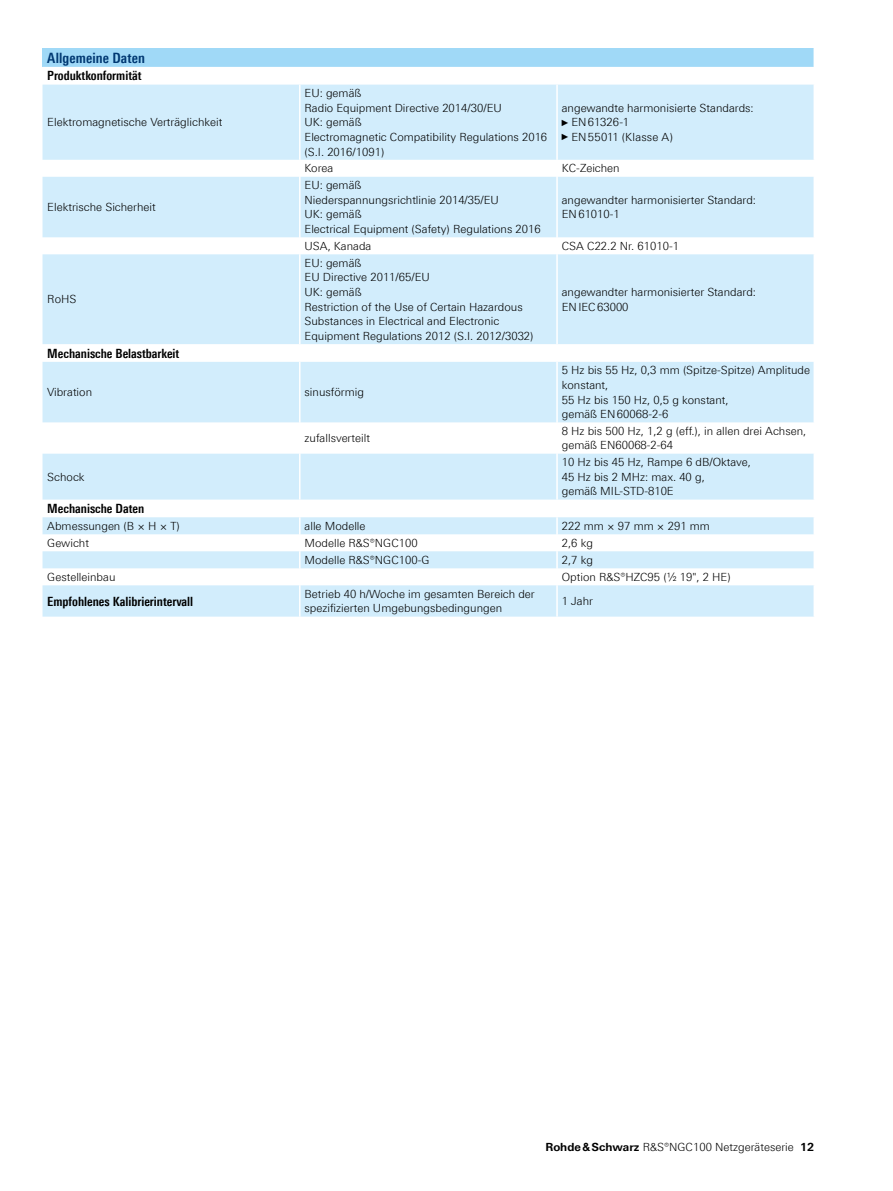
<style>
.page{position:relative;width:893px;height:1191px;background:#fff}
.page>*{position:absolute;margin:0;border:0;box-sizing:border-box;transform-origin:0 0}
.Tabellenueberschrift_blau{font:700 condensed 14.25px "Linotype Universfor RS";letter-spacing:.005em;color:#003872}
.Tabellefett{font:700 condensed 12.75px "Linotype Universfor RS";color:#000}
.Tabelletext{font:300 11.25px/14.7px "Linotype Universfor RS";color:#000}
.Tabelletext-2{font:300 11.25px "Linotype Universfor RS";letter-spacing:.02em;color:#000}
.s1{font-family:"Arial Narrow";font-weight:400;font-size:9px}
.s2{font-weight:700}
</style>
<div class="page">
<div style="left:43px;top:48px;width:771px;height:19px;background:#a0d9f7"></div>
<svg style="left:43px;top:85px;width:771px;height:531px;fill:#d2edfc"></svg>
<hr style="left:299px;top:85px;width:2px;height:75px;background:#fff">
<hr style="left:556px;top:85px;width:2px;height:75px;background:#fff">
<svg style="left:299px;top:160px;width:2px;height:17px"></svg>
<svg style="left:556px;top:160px;width:2px;height:17px"></svg>
<hr style="left:299px;top:177px;width:2px;height:60px;background:#fff">
<hr style="left:556px;top:177px;width:2px;height:60px;background:#fff">
<svg style="left:299px;top:237px;width:2px;height:17px"></svg>
<svg style="left:556px;top:237px;width:2px;height:17px"></svg>
<hr style="left:299px;top:254px;width:2px;height:90px;background:#fff">
<hr style="left:556px;top:254px;width:2px;height:90px;background:#fff">
<hr style="left:299px;top:362px;width:2px;height:60px;background:#fff">
<hr style="left:556px;top:362px;width:2px;height:60px;background:#fff">
<hr style="left:299px;top:422px;width:2px;height:32px;background:#fff">
<hr style="left:556px;top:422px;width:2px;height:32px;background:#fff">
<hr style="left:299px;top:454px;width:2px;height:45px;background:#fff">
<hr style="left:556px;top:454px;width:2px;height:45px;background:#fff">
<svg style="left:299px;top:517px;width:2px;height:68px"></svg>
<svg style="left:556px;top:517px;width:2px;height:68px"></svg>
<hr style="left:299px;top:585px;width:2px;height:31px;background:#fff">
<hr style="left:556px;top:585px;width:2px;height:31px;background:#fff">
<p class="Tabellenueberschrift_blau" style="left:47px;top:49px;width:99px">Allgemeine Daten</p>
<p class="Tabellefett" style="left:47px;top:68px;width:96px">Produktkonformität</p>
<p class="Tabelletext" style="left:47px;top:115px;width:177px">Elektromagnetische Verträglichkeit</p>
<p class="Tabelletext" style="left:47px;top:200px;width:110px">Elektrische Sicherheit</p>
<p class="Tabelletext" style="left:47px;top:292px;width:31px">RoHS</p>
<p class="Tabelletext" style="left:305px;top:86px;width:58px">EU: gemäß</p>
<p class="Tabelletext" style="left:305px;top:100px;width:199px">Radio Equipment Directive 2014/30/EU</p>
<p class="Tabelletext" style="left:305px;top:115px;width:58px">UK: gemäß</p>
<p class="Tabelletext" style="left:305px;top:129px;width:244px">Electromagnetic Compatibility Regulations 2016 (S.I. 2016/1091)</p>
<p class="Tabelletext" style="left:562px;top:100px;width:193px">angewandte harmonisierte Standards:</p>
<p class="Tabelletext" style="left:562px;top:115px;width:69px"><span class="s1">►</span>EN61326-1</p>
<p class="Tabelletext-2" style="left:562px;top:130px;width:113px"><span class="s1">►</span>EN55011 (Klasse A)</p>
<p class="Tabelletext" style="left:305px;top:161px;width:30px">Korea</p>
<p class="Tabelletext" style="left:562px;top:161px;width:59px">KC-Zeichen</p>
<p class="Tabelletext" style="left:305px;top:178px;width:58px">EU: gemäß</p>
<p class="Tabelletext" style="left:305px;top:192px;width:196px">Niederspannungsrichtlinie 2014/35/EU</p>
<p class="Tabelletext" style="left:305px;top:207px;width:58px">UK: gemäß</p>
<p class="Tabelletext" style="left:305px;top:222px;width:238px">Electrical Equipment (Safety) Regulations 2016</p>
<p class="Tabelletext" style="left:562px;top:192px;width:196px">angewandter harmonisierter Standard:</p>
<p class="Tabelletext" style="left:562px;top:207px;width:60px">EN61010-1</p>
<p class="Tabelletext" style="left:305px;top:238px;width:68px">USA, Kanada</p>
<p class="Tabelletext" style="left:562px;top:238px;width:119px">CSA C22.2 Nr. 61010-1</p>
<p class="Tabelletext" style="left:305px;top:255px;width:58px">EU: gemäß</p>
<p class="Tabelletext" style="left:305px;top:270px;width:127px">EU Directive 2011/65/EU</p>
<p class="Tabelletext" style="left:305px;top:284px;width:58px">UK: gemäß</p>
<p class="Tabelletext" style="left:305px;top:299px;width:230px">Restriction of the Use of Certain Hazardous<br>Substances in Electrical and Electronic<br>Equipment Regulations 2012 (S.I. 2012/3032)</p>
<p class="Tabelletext" style="left:562px;top:284px;width:196px">angewandter harmonisierter Standard:</p>
<p class="Tabelletext" style="left:562px;top:299px;width:68px">ENIEC63000</p>
<p class="Tabellefett" style="left:47px;top:345px;width:134px">Mechanische Belastbarkeit</p>
<p class="Tabelletext" style="left:47px;top:385px;width:46px">Vibration</p>
<p class="Tabelletext" style="left:305px;top:385px;width:61px">sinusförmig</p>
<p class="Tabelletext" style="left:47px;top:469px;width:39px">Schock</p>
<p class="Tabelletext" style="left:305px;top:430px;width:67px">zufallsverteilt</p>
<p class="Tabelletext" style="left:562px;top:363px;width:250px">5 Hz bis 55 Hz, 0,3 mm (Spitze-Spitze) Amplitude konstant,</p>
<p class="Tabelletext" style="left:562px;top:392px;width:168px">55 Hz bis 150 Hz, 0,5 g konstant,</p>
<p class="Tabelletext" style="left:562px;top:407px;width:108px">gemäß EN60068-2-6</p>
<p class="Tabelletext" style="left:562px;top:423px;width:246px">8 Hz bis 500 Hz, 1,2 g (eff.), in allen drei Achsen,</p>
<p class="Tabelletext" style="left:562px;top:438px;width:113px">gemäß EN60068-2-64</p>
<p class="Tabelletext" style="left:562px;top:454px;width:191px">10 Hz bis 45 Hz, Rampe 6 dB/Oktave,</p>
<p class="Tabelletext" style="left:562px;top:469px;width:145px">45 Hz bis 2 MHz: max. 40 g,</p>
<p class="Tabelletext" style="left:562px;top:484px;width:113px">gemäß MIL-STD-810E</p>
<p class="Tabellefett" style="left:47px;top:501px;width:98px">Mechanische Daten</p>
<p class="Tabelletext" style="left:47px;top:518px;width:134px">Abmessungen (B × H × T)</p>
<p class="Tabelletext" style="left:305px;top:518px;width:62px">alle Modelle</p>
<p class="Tabelletext" style="left:562px;top:518px;width:150px">222 mm × 97 mm × 291 mm</p>
<p class="Tabelletext" style="left:47px;top:535px;width:43px">Gewicht</p>
<p class="Tabelletext" style="left:305px;top:535px;width:115px">Modelle R&amp;S®NGC100</p>
<p class="Tabelletext" style="left:562px;top:535px;width:33px">2,6 kg</p>
<p class="Tabelletext" style="left:305px;top:552px;width:126px">Modelle R&amp;S®NGC100-G</p>
<p class="Tabelletext" style="left:562px;top:552px;width:33px">2,7 kg</p>
<p class="Tabelletext" style="left:47px;top:569px;width:70px">Gestelleinbau</p>
<p class="Tabelletext" style="left:562px;top:569px;width:170px">Option R&amp;S®HZC95 (1/2 19", 2 HE)</p>
<p class="Tabellefett" style="left:47px;top:593px;width:147px">Empfohlenes Kalibrierintervall</p>
<p class="Tabelletext" style="left:305px;top:586px;width:232px">Betrieb 40 h/Woche im gesamten Bereich der spezifizierten Umgebungsbedingungen</p>
<p class="Tabelletext" style="left:562px;top:593px;width:33px">1 Jahr</p>
<p class="Tabelletext" style="left:545px;top:1139px;width:270px"><span class="s2">Rohde&amp;Schwarz</span> R&amp;S®NGC100 Netzgeräteserie <span class="s2">12</span></p>
</div>
